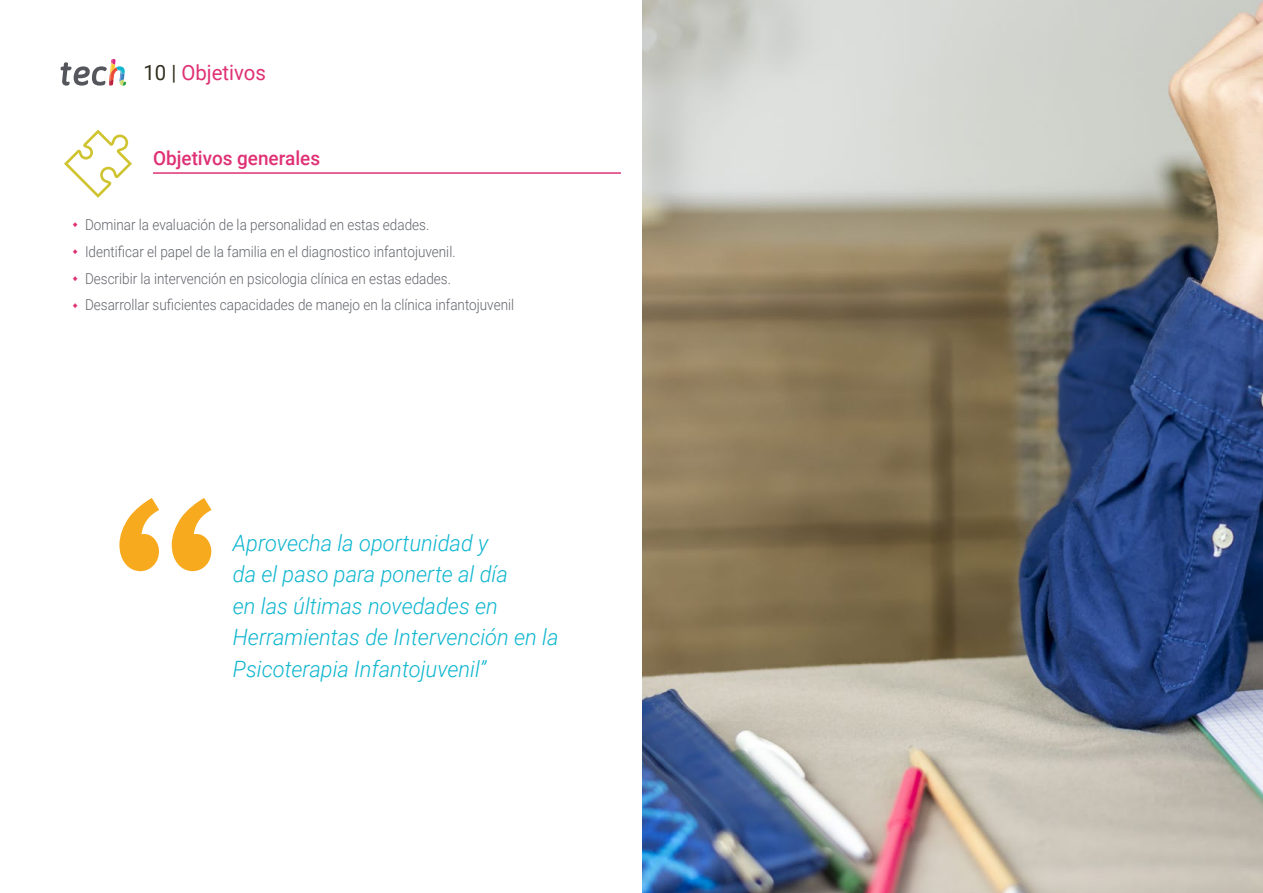
<style>
.page{position:relative;width:1263px;height:893px;background:#fff}
.page>*{position:absolute;margin:0;border:0;box-sizing:border-box;transform-origin:0 0}
.t1{font:italic 300 22.5px/31.5px "Roboto";color:#0fb6cf}
.t2{font:21px "Roboto";color:#df3174}
.t3{font:500 19.5px "Roboto";color:#df3174}
.t4{font:300 15px/26.7px "Roboto";color:#61646a;scale:.9 1}
.s1{color:#312e20}
</style>
<div class="page">
<hr style="left:153px;top:173px;width:468px;height:1px;background:#df3174">
<svg style="left:64px;top:130px;width:68px;height:68px"></svg>
<img style="left:642px;top:0;width:621px;height:893px">
<svg style="left:61px;top:59px;width:65px;height:27px"></svg>
<svg style="left:119px;top:498px;width:93px;height:73px"></svg>
<h2 class="t2" style="left:144px;top:57px;width:124px"><span class="s1">10 |</span> Objetivos</h2>
<h3 class="t3" style="left:153px;top:144px;width:169px">Objetivos generales</h3>
<p class="t4" style="left:85px;top:211px;width:478px">Dominar la evaluación de la personalidad en estas edades.<br>Identificar el papel de la familia en el diagnostico infantojuvenil.<br>Describir la intervención en psicologia clínica en estas edades.<br>Desarrollar suficientes capacidades de manejo en la clínica infantojuvenil</p>
<h1 class="t1" style="left:233px;top:526px;width:327px">Aprovecha la oportunidad y<br>da el paso para ponerte al día<br>en las últimas novedades en<br>Herramientas de Intervención en la<br>Psicoterapia Infantojuvenil”</h1>
</div>
